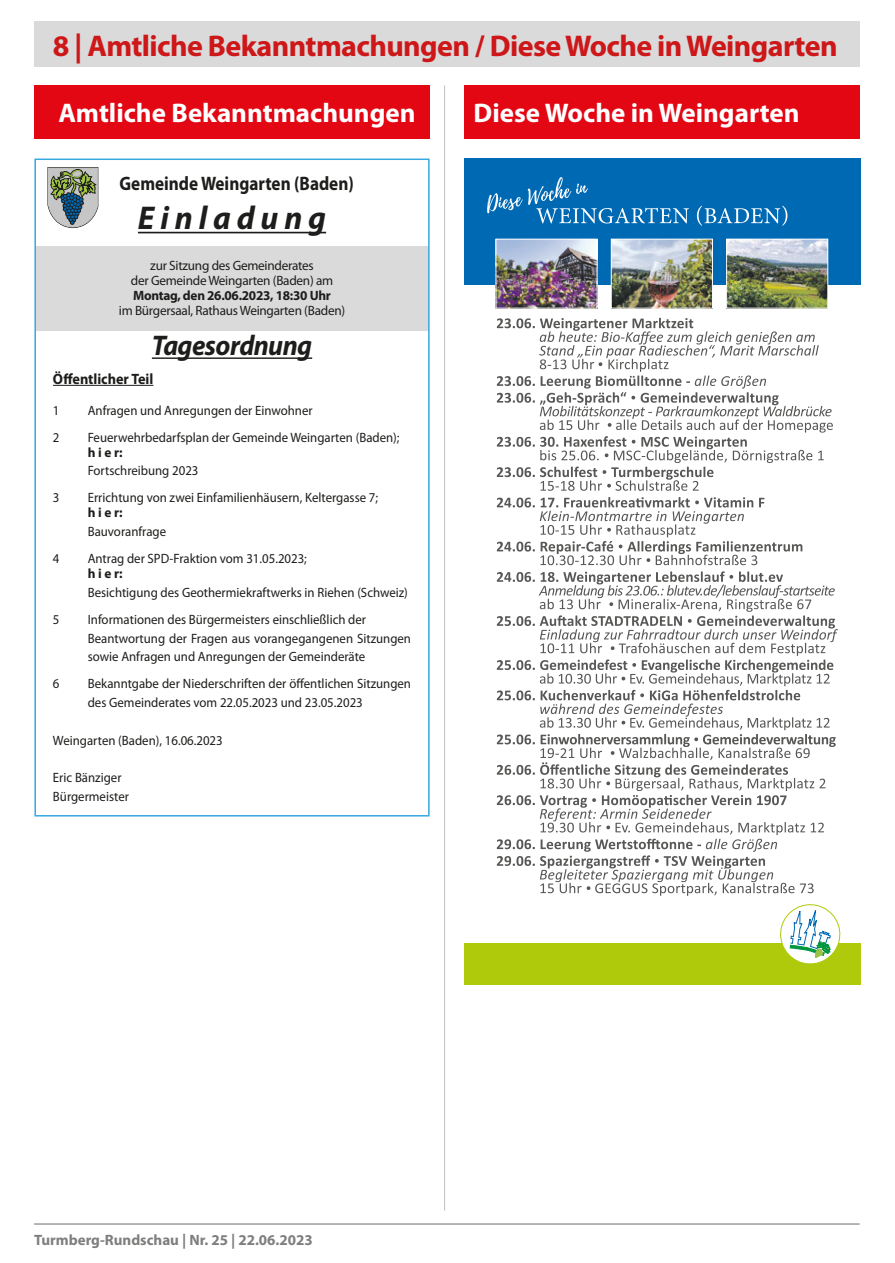
<style>
.page{position:relative;width:895px;height:1263px;background:#fff}
.page>*{position:absolute;margin:0;border:0;box-sizing:border-box;transform-origin:0 0}
.t1{font:italic 700 33px "Myriad Pro";color:#1d1d1b}
.t2{font:700 30px "Myriad Pro";letter-spacing:-.02em;color:#cd1719}
.t3{font:italic 700 28.5px "Myriad Pro";letter-spacing:-.02em;color:#1d1d1b;scale:.94 1}
.t4{font:700 27px "Myriad Pro";color:#fff}
.t5{font:700 19.5px "Myriad Pro";color:#1d1d1b;scale:.88 1}
.t6{font:700 15px "Myriad Pro";color:#7e7e7d}
.t7{font:700 15px "Myriad Pro";color:#1d1d1b;scale:.95 1}
.t8{font:13.5px/18.8px "Myriad Pro";color:#1d1d1b;scale:.95 1}
.t9{font:13.5px "Myriad Pro";letter-spacing:-.02em;color:#1d1d1b}
.t10{font:700 13.5px "Myriad Pro";letter-spacing:-.02em;color:#1d1d1b}
</style>
<div class="page">
<hr style="left:34px;top:1223px;width:825px;height:1px;background:#9d9d9c">
<div style="left:34px;top:22px;width:825px;height:45px;background:#dadada"></div>
<hr style="left:444px;top:85px;width:1px;height:1125px;background:#c1c0c0">
<hr style="left:138px;top:232px;width:188px;height:1px;background:#1d1d1b">
<div style="left:36px;top:247px;width:392px;height:39px;background:#dadada"></div>
<div style="left:36px;top:277px;width:392px;height:39px;background:#dadada"></div>
<div style="left:36px;top:292px;width:392px;height:39px;background:#dadada"></div>
<hr style="left:152px;top:357px;width:160px;height:2px;background:#1d1d1b">
<hr style="left:53px;top:385px;width:100px;height:1px;background:#1d1d1b">
<div style="left:34px;top:158px;width:395px;height:658px;border:2px solid #36a9e1"></div>
<svg style="left:47px;top:167px;width:52px;height:61px;background:#8f9b92"></svg>
<div style="left:34px;top:85px;width:396px;height:54px;background:#e30613"></div>
<div style="left:464px;top:85px;width:395px;height:54px;background:#e30613"></div>
<div style="left:464px;top:158px;width:396px;height:127px;background:#0069b4"></div>
<img style="left:497px;top:241px;width:98px;height:65px">
<div style="left:495px;top:239px;width:102px;height:69px;border:1px solid #fff"></div>
<svg style="left:487px;top:177px;width:300px;height:49px"></svg>
<img style="left:728px;top:241px;width:98px;height:65px">
<div style="left:726px;top:239px;width:102px;height:69px;border:1px solid #fff"></div>
<img style="left:613px;top:241px;width:98px;height:65px">
<div style="left:611px;top:239px;width:102px;height:69px;border:1px solid #fff"></div>
<div style="left:464px;top:943px;width:396px;height:42px;background:#afca0b"></div>
<svg style="left:497px;top:571px;width:344px;height:393px"></svg>
<svg style="left:497px;top:497px;width:305px;height:68px"></svg>
<svg style="left:497px;top:318px;width:336px;height:173px"></svg>
<p class="t2" style="left:53px;top:26px;width:786px">8 | Amtliche Bekanntmachungen / Diese Woche in Weingarten</p>
<p class="t4" style="left:58px;top:96px;width:359px">Amtliche Bekanntmachungen</p>
<p class="t4" style="left:473px;top:96px;width:327px">Diese Woche in Weingarten</p>
<p class="t5" style="left:119px;top:170px;width:268px">Gemeinde Weingarten (Baden)</p>
<p class="t1" style="left:138px;top:197px;width:190px">E i n l a d u n g</p>
<p class="t9" style="left:150px;top:257px;width:165px">zur Sitzung des Gemeinderates</p>
<p class="t9" style="left:131px;top:272px;width:204px">der Gemeinde Weingarten (Baden) am</p>
<p class="t10" style="left:133px;top:286px;width:199px">Montag, den 26.06.2023, 18:30 Uhr</p>
<p class="t9" style="left:119px;top:302px;width:228px">im Bürgersaal, Rathaus Weingarten (Baden)</p>
<p class="t3" style="left:152px;top:327px;width:172px">Tagesordnung</p>
<p class="t7" style="left:53px;top:369px;width:107px">Öffentlicher Teil</p>
<p class="t8" style="left:53px;top:400px;width:8px">1</p>
<p class="t8" style="left:88px;top:400px;width:238px">Anfragen und Anregungen der Einwohner</p>
<p class="t8" style="left:53px;top:427px;width:8px">2</p>
<p class="t8" style="left:88px;top:427px;width:330px">Feuerwehrbedarfsplan der Gemeinde Weingarten (Baden);</p>
<p class="t10" style="left:88px;top:443px;width:36px">h i e r:</p>
<p class="t8" style="left:88px;top:461px;width:118px">Fortschreibung 2023</p>
<p class="t8" style="left:53px;top:488px;width:8px">3</p>
<p class="t8" style="left:88px;top:488px;width:307px">Errichtung von zwei Einfamilienhäusern, Keltergasse 7;</p>
<p class="t10" style="left:88px;top:504px;width:36px">h i e r:</p>
<p class="t8" style="left:88px;top:522px;width:84px">Bauvoranfrage</p>
<p class="t8" style="left:53px;top:549px;width:8px">4</p>
<p class="t8" style="left:88px;top:549px;width:232px">Antrag der SPD-Fraktion vom 31.05.2023;</p>
<p class="t10" style="left:88px;top:565px;width:36px">h i e r:</p>
<p class="t8" style="left:88px;top:583px;width:338px">Besichtigung des Geothermiekraftwerks in Riehen (Schweiz)</p>
<p class="t8" style="left:53px;top:610px;width:8px">5</p>
<p class="t8" style="left:88px;top:610px;width:342px">Informationen des Bürgermeisters einschließlich der<br>Beantwortung der Fragen aus vorangegangenen Sitzungen sowie Anfragen und Anregungen der Gemeinderäte</p>
<p class="t8" style="left:53px;top:674px;width:8px">6</p>
<p class="t8" style="left:88px;top:674px;width:342px">Bekanntgabe der Niederschriften der öffentlichen Sitzungen des Gemeinderates vom 22.05.2023 und 23.05.2023</p>
<p class="t8" style="left:53px;top:730px;width:180px">Weingarten (Baden), 16.06.2023</p>
<p class="t8" style="left:53px;top:768px;width:74px">Eric Bänziger</p>
<p class="t8" style="left:53px;top:787px;width:81px">Bürgermeister</p>
<p class="t6" style="left:34px;top:1230px;width:280px">Turmberg-Rundschau | Nr. 25 | 22.06.2023</p>
</div>
